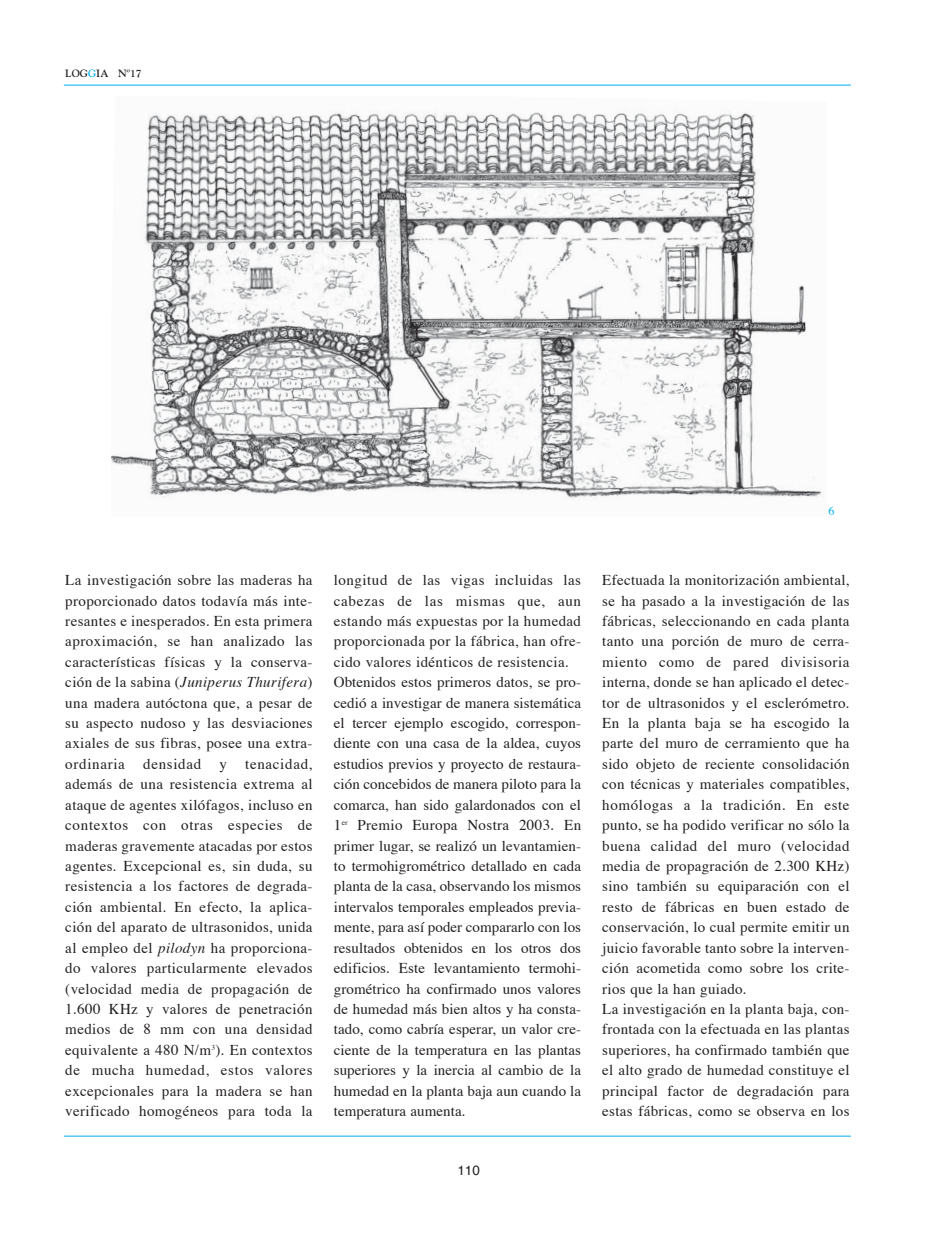
<style>
.page{position:relative;width:936px;height:1234px;background:#fff}
.page>*{position:absolute;margin:0;border:0;box-sizing:border-box;transform-origin:0 0}
.t1{font:15px/20.4px "Times";letter-spacing:.02em;color:#231f20}
.t2{font:13.5px "Helvetica";color:#231f20}
.t3{font:12px "Times";color:#00aeef}
.t4{font:700 10.5px "Goudy";color:#231f20}
.s1{color:#00aeef}
.s2{font-style:italic}
</style>
<div class="page">
<hr style="left:64px;top:85px;width:786px;height:1px;background:#00aeef">
<hr style="left:64px;top:1135px;width:786px;height:1px;background:#00aeef">
<img style="left:111px;top:111px;width:711px;height:388px">
<p class="t4" style="left:65px;top:69px;width:78px">LOG<span class="s1">G</span>IA Nº17</p>
<p class="t3" style="left:828px;top:506px;width:7px">6</p>
<p class="t1" style="left:65px;top:571px;width:249px;text-align:justify">La investigación sobre las maderas ha proporcionado datos todavía más inte&shy;resantes e inesperados. En esta primera aproximación, se han analizado las características físicas y la conserva&shy;ción de la sabina (<span class="s2">Juniperus Thurifera</span>) una madera autóctona que, a pesar de su aspecto nudoso y las desviaciones axiales de sus fibras, posee una extra&shy;ordinaria densidad y tenacidad, además de una resistencia extrema al ataque de agentes xilófagos, incluso en contextos con otras especies de maderas gravemente atacadas por estos agentes. Excepcional es, sin duda, su resistencia a los factores de degrada&shy;ción ambiental. En efecto, la aplica&shy;ción del aparato de ultrasonidos, unida al empleo del <span class="s2">pilodyn</span> ha proporciona&shy;do valores particularmente elevados (velocidad media de propagación de 1.600 KHz y valores de penetración medios de 8 mm con una densidad equivalente a 480 N/m<sup>3</sup>). En contextos de mucha humedad, estos valores excepcionales para la madera se han verificado homogéneos para toda la</p>
<p class="t1" style="left:334px;top:571px;width:249px">longitud de las vigas incluidas las cabezas de las mismas que, aun estando más expuestas por la humedad proporcionada por la fábrica, han ofre&shy;cido valores idénticos de resistencia.<br>Obtenidos estos primeros datos, se pro&shy;cedió a investigar de manera sistemática el tercer ejemplo escogido, correspon&shy;diente con una casa de la aldea, cuyos estudios previos y proyecto de restaura&shy;ción concebidos de manera piloto para la comarca, han sido galardonados con el 1<sup>er</sup> Premio Europa Nostra 2003. En primer lugar, se realizó un levantamien&shy;to termohigrométrico detallado en cada planta de la casa, observando los mismos intervalos temporales empleados previa&shy;mente, para así poder compararlo con los resultados obtenidos en los otros dos edificios. Este levantamiento termohi&shy;grométrico ha confirmado unos valores de humedad más bien altos y ha consta&shy;tado, como cabría esperar, un valor cre&shy;ciente de la temperatura en las plantas superiores y la inercia al cambio de la humedad en la planta baja aun cuando la temperatura aumenta.</p>
<p class="t1" style="left:602px;top:571px;width:249px">Efectuada la monitorización ambiental, se ha pasado a la investigación de las fábricas, seleccionando en cada planta tanto una porción de muro de cerra&shy;miento como de pared divisisoria interna, donde se han aplicado el detec&shy;tor de ultrasonidos y el esclerómetro.<br>En la planta baja se ha escogido la parte del muro de cerramiento que ha sido objeto de reciente consolidación con técnicas y materiales compatibles, homólogas a la tradición. En este punto, se ha podido verificar no sólo la buena calidad del muro (velocidad media de propagración de 2.300 KHz) sino también su equiparación con el resto de fábricas en buen estado de conservación, lo cual permite emitir un juicio favorable tanto sobre la interven&shy;ción acometida como sobre los crite&shy;rios que la han guiado.<br>La investigación en la planta baja, con&shy;frontada con la efectuada en las plantas superiores, ha confirmado también que el alto grado de humedad constituye el principal factor de degradación para estas fábricas, como se observa en los</p>
<p class="t2" style="left:457px;top:1163px;width:24px">110</p>
</div>
